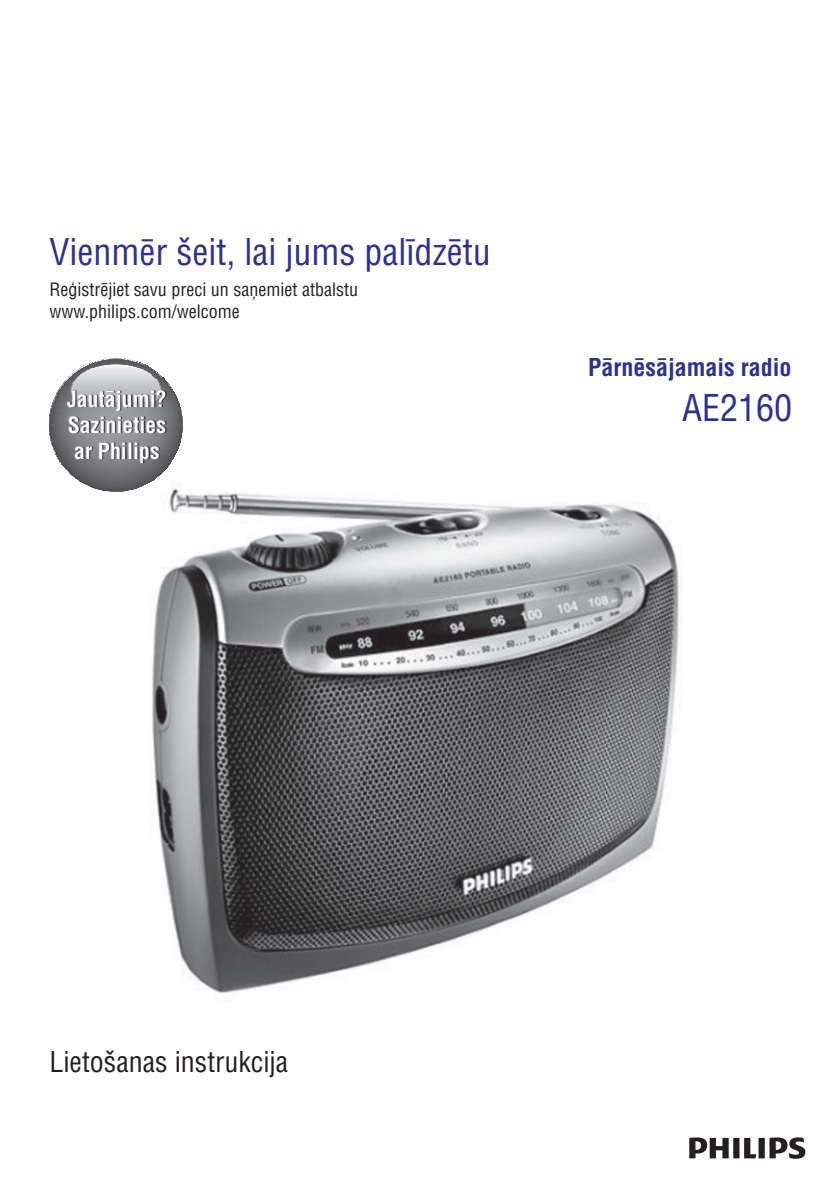
<style>
.page{position:relative;width:840px;height:1191px;background:#fff}
.page>*{position:absolute;margin:0;border:0;box-sizing:border-box;transform-origin:0 0}
.t1{font:36px "Rim Helvetica Condensed";color:#2e3092}
.t2{font:28px "Rim Helvetica Condensed";color:#231f20}
.t3{font:700 24px "Rim Helvetica Condensed";color:#2e3092}
.t4{font:700 21.8px/26.2px "Rim Helvetica Condensed";color:#fff;text-align:justify}
.t5{font:18px/21.2px "Rim Helvetica Condensed";color:#231f20}
</style>
<div class="page">
<img style="left:132px;top:486px;width:550px;height:507px">
<svg style="left:689px;top:1137px;width:116px;height:21px"></svg>
<svg style="left:102px;top:490px;width:28px;height:1px"></svg>
<img style="left:99px;top:489px;width:33px;height:1px">
<img style="left:95px;top:488px;width:41px;height:1px">
<img style="left:92px;top:487px;width:47px;height:1px">
<img style="left:91px;top:486px;width:50px;height:1px">
<img style="left:87px;top:485px;width:57px;height:1px">
<img style="left:49px;top:411px;width:133px;height:74px">
<img style="left:51px;top:404px;width:129px;height:7px">
<img style="left:53px;top:398px;width:125px;height:6px">
<img style="left:55px;top:395px;width:122px;height:3px">
<img style="left:56px;top:392px;width:119px;height:4px">
<img style="left:58px;top:389px;width:115px;height:3px">
<img style="left:60px;top:386px;width:111px;height:3px">
<img style="left:62px;top:384px;width:107px;height:2px">
<img style="left:64px;top:381px;width:103px;height:3px">
<img style="left:66px;top:379px;width:100px;height:3px">
<img style="left:67px;top:377px;width:97px;height:3px">
<img style="left:69px;top:376px;width:93px;height:2px">
<img style="left:70px;top:374px;width:90px;height:2px">
<img style="left:72px;top:373px;width:87px;height:2px">
<img style="left:74px;top:372px;width:83px;height:2px">
<img style="left:76px;top:371px;width:80px;height:1px">
<img style="left:77px;top:369px;width:77px;height:2px">
<img style="left:79px;top:368px;width:73px;height:2px">
<img style="left:80px;top:367px;width:70px;height:2px">
<img style="left:82px;top:366px;width:67px;height:2px">
<img style="left:84px;top:365px;width:63px;height:2px">
<img style="left:86px;top:364px;width:59px;height:2px">
<img style="left:88px;top:363px;width:56px;height:2px">
<img style="left:90px;top:362px;width:51px;height:2px">
<img style="left:92px;top:362px;width:47px;height:1px">
<img style="left:95px;top:361px;width:40px;height:1px">
<img style="left:100px;top:360px;width:31px;height:1px">
<svg style="left:102px;top:358px;width:27px;height:2px"></svg>
<h1 class="t1" style="left:49px;top:238px;width:442px">Vienmçr ðeit, lai jums palîdzçtu</h1>
<p class="t5" style="left:49px;top:281px;width:310px">Reìistrçjiet savu preci un saòemiet atbalstu www.philips.com/welcome</p>
<p class="t4" style="left:67px;top:387px;width:101px">Jautâjumi?<br>Sazinieties ar Philips</p>
<h3 class="t3" style="left:587px;top:358px;width:205px">Pârnçsâjamais radio</h3>
<h1 class="t1" style="left:681px;top:394px;width:112px">AE2160</h1>
<h2 class="t2" style="left:49px;top:1050px;width:240px">Lietoðanas instrukcija</h2>
</div>
